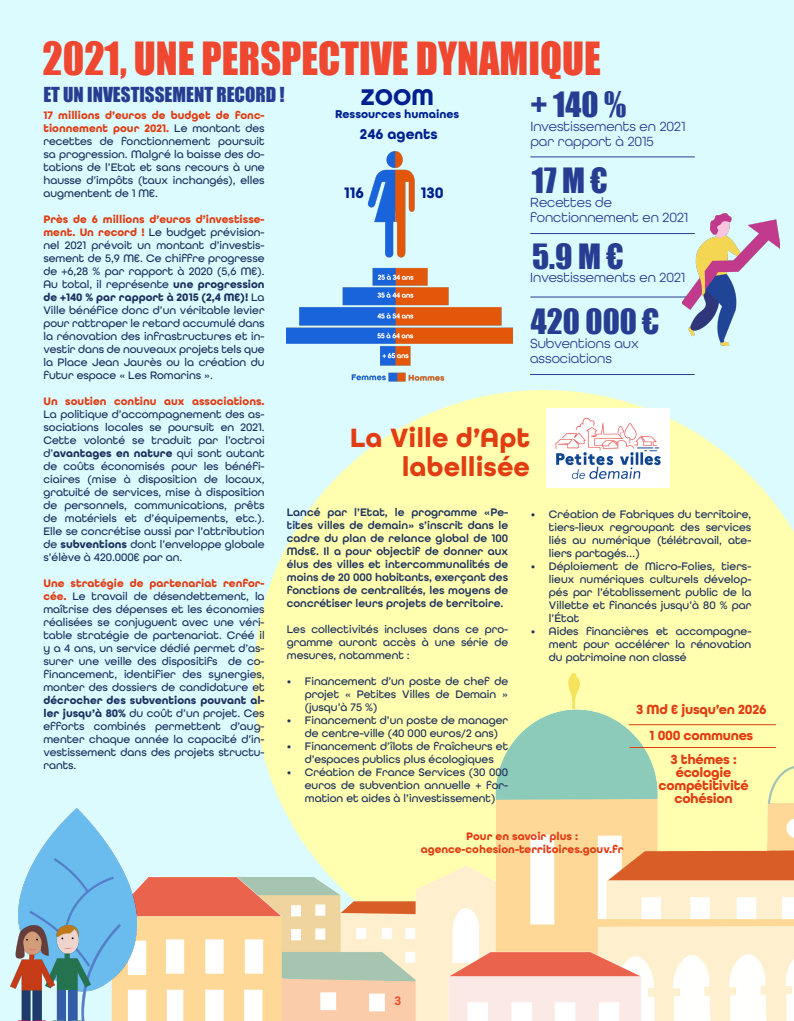
<style>
.page{position:relative;width:794px;height:1021px;background:#fff}
.page>*{position:absolute;margin:0;border:0;box-sizing:border-box;transform-origin:0 0}
.t1{font:42px "Impact";color:#ef4730;scale:.96 1}
.titres_articles_bila{font:32px "Impact";color:#273d91}
.t2{font:700 28px "All Round Gothic";color:#e13c12}
.t3{font:700 24px "All Round Gothic";color:#00208f}
.titres_articles_bila-2{font:19px "Impact";color:#273d91}
.t4{font:700 16px "All Round Gothic";color:#00208f}
.t5{font:700 15px "All Round Gothic";color:#00208f}
.titres_articles_bila-3{font:14px "All Round Gothic";color:#273d91}
.t6{font:700 14px "All Round Gothic";letter-spacing:-.02em;color:#e13c12}
.t7{font:600 13px "All Round Gothic";color:#ef4b29}
.t8{font:700 12px "All Round Gothic";color:#00208f}
.t9{font:500 11.5px/13px "All Round Gothic";color:#1e315f;text-align:justify}
.t10{font:600 11.5px/13px "All Round Gothic";color:#1e315f;text-align:justify}
.t11{font:700 11.5px "All Round Gothic";color:#e13c12}
.s1{font-weight:700;color:#e13c12}
.s2{font-weight:700}
</style>
<div class="page">
<div style="left:0;top:0;width:794px;height:1020px;background:#dbfbff"></div>
<svg style="left:254px;top:390px;width:540px;height:283px;fill:#ffffaf"></svg>
<img style="left:136px;top:673px;width:658px;height:347px">
<img style="left:18px;top:808px;width:118px;height:212px">
<img style="left:287px;top:151px;width:225px;height:231px">
<hr style="left:530px;top:233px;width:164px;height:1px;background:#273d91">
<hr style="left:530px;top:156px;width:165px;height:1px;background:#273d91">
<hr style="left:530px;top:374px;width:164px;height:1px;background:#273d91">
<hr style="left:530px;top:296px;width:163px;height:1px;background:#273d91">
<img style="left:54px;top:925px;width:36px;height:95px">
<img style="left:10px;top:925px;width:44px;height:95px">
<img style="left:546px;top:408px;width:123px;height:79px">
<hr style="left:629px;top:724px;width:147px;height:1px;background:#e13c12">
<hr style="left:629px;top:747px;width:147px;height:1px;background:#e13c12">
<img style="left:682px;top:214px;width:98px;height:131px">
<p class="t1" style="left:43px;top:26px;width:583px">2021, UNE PERSPECTIVE DYNAMIQUE</p>
<p class="titres_articles_bila-2" style="left:43px;top:79px;width:243px">ET UN INVESTISSEMENT RECORD !</p>
<p class="t9" style="left:43px;top:108px;width:223px"><span class="s1">17 millions d’euros de budget de fonc&shy;tionnement pour 2021.</span> Le montant des recettes de fonctionnement poursuit sa progression. Malgré la baisse des do&shy;tations de l’Etat et sans recours à une hausse d’impôts (taux inchangés), elles augmentent de 1 M€.</p>
<p class="t9" style="left:43px;top:212px;width:223px"><span class="s1">Près de 6 millions d’euros d’investisse&shy;ment. Un record !</span> Le budget prévision&shy;nel 2021 prévoit un montant d’investis&shy;sement de 5,9 M€. Ce chiffre progresse de +6,28 % par rapport à 2020 (5,6 M€).<br>Au total, il représente <span class="s2">une progression de +140 % par rapport à 2015 (2,4 M€)!</span> La Ville bénéfice donc d’un véritable levier pour rattraper le retard accumulé dans la rénovation des infrastructures et in&shy;vestir dans de nouveaux projets tels que la Place Jean Jaurès ou la création du futur espace « Les Romarins ».</p>
<p class="t9" style="left:43px;top:394px;width:223px"><span class="s1">Un soutien continu aux associations.<br></span>La politique d’accompagnement des as&shy;sociations locales se poursuit en 2021.<br>Cette volonté se traduit par l’octroi d’<span class="s2">avantages en nature</span> qui sont autant de coûts économisés pour les bénéfi&shy;ciaires (mise à disposition de locaux, gratuité de services, mise à disposition de personnels, communications, prêts de matériels et d’équipements, etc.).<br>Elle se concrétise aussi par l’attribution de <span class="s2">subventions</span> dont l’enveloppe globale s’élève à 420.000€ par an.</p>
<p class="t9" style="left:43px;top:576px;width:223px"><span class="s1">Une stratégie de partenariat renfor&shy;cée.</span> Le travail de désendettement, la maîtrise des dépenses et les économies réalisées se conjuguent avec une véri&shy;table stratégie de partenariat. Créé il y a 4 ans, un service dédié permet d’as&shy;surer une veille des dispositifs de co&shy;financement, identifier des synergies, monter des dossiers de candidature et <span class="s2">décrocher des subventions pouvant al&shy;ler jusqu’à 80%</span> du coût d’un projet. Ces efforts combinés permettent d’aug&shy;menter chaque année la capacité d’in&shy;vestissement dans des projets structu&shy;rants.</p>
<p class="t3" style="left:360px;top:83px;width:75px">ZOOM</p>
<p class="t8" style="left:335px;top:107px;width:126px">Ressources humaines</p>
<p class="titres_articles_bila" style="left:530px;top:79px;width:97px">+ 140 %</p>
<p class="titres_articles_bila-3" style="left:530px;top:118px;width:156px">Investissements en 2021</p>
<p class="titres_articles_bila-3" style="left:530px;top:133px;width:125px">par rapport à 2015</p>
<p class="t5" style="left:360px;top:125px;width:79px">246 agents</p>
<p class="titres_articles_bila" style="left:532px;top:155px;width:77px">17 M €</p>
<p class="titres_articles_bila-3" style="left:530px;top:193px;width:83px">Recettes de</p>
<p class="titres_articles_bila-3" style="left:530px;top:208px;width:159px">fonctionnement en 2021</p>
<p class="t4" style="left:344px;top:183px;width:21px">116</p>
<p class="t4" style="left:421px;top:183px;width:24px">130</p>
<p class="titres_articles_bila" style="left:532px;top:231px;width:93px">5.9 M €</p>
<p class="titres_articles_bila-3" style="left:530px;top:269px;width:156px">Investissements en 2021</p>
<p class="titres_articles_bila" style="left:530px;top:297px;width:130px">420 000 €</p>
<p class="titres_articles_bila-3" style="left:530px;top:335px;width:110px">Subventions aux</p>
<p class="titres_articles_bila-3" style="left:530px;top:350px;width:83px">associations</p>
<p class="t2" style="left:350px;top:421px;width:182px">La Ville d’Apt</p>
<p class="t2" style="left:402px;top:450px;width:130px">labellisée</p>
<p class="t10" style="left:287px;top:506px;width:223px">Lancé par l’Etat, le programme «Pe&shy;tites villes de demain» s’inscrit dans le cadre du plan de relance global de 100<br>Mds€. Il a pour objectif de donner aux élus des villes et intercommunalités de moins de 20 000 habitants, exerçant des fonctions de centralités, les moyens de concrétiser leurs projets de territoire.</p>
<p class="t9" style="left:287px;top:623px;width:223px">Les collectivités incluses dans ce pro&shy;gramme auront accès à une série de mesures, notamment :</p>
<p class="t9" style="left:305px;top:675px;width:205px;text-indent:-18px">• Financement d’un poste de chef de projet « Petites Villes de Demain » (jusqu’à 75 %)</p>
<p class="t9" style="left:305px;top:714px;width:205px;text-indent:-18px">• Financement d’un poste de manager de centre-ville (40 000 euros/2 ans)</p>
<p class="t9" style="left:287px;top:740px;width:223px;text-align:center">• Financement d’îlots de fraîcheurs et d’espaces publics plus écologiques</p>
<p class="t9" style="left:305px;top:766px;width:205px;text-indent:-18px">• Création de France Services (30 000 euros de subvention annuelle + for&shy;mation et aides à l’investissement)</p>
<p class="t9" style="left:549px;top:508px;width:204px;text-indent:-18px">• Création de Fabriques du territoire, tiers-lieux regroupant des services liés au numérique (télétravail, ate&shy;liers partagés…)</p>
<p class="t9" style="left:549px;top:560px;width:204px;text-indent:-18px">• Déploiement de Micro-Folies, tiers&shy;lieux numériques culturels dévelop&shy;pés par l’établissement public de la Villette et financés jusqu’à 80 % par l’État</p>
<p class="t9" style="left:549px;top:625px;width:204px;text-indent:-18px">• Aides financières et accompagne&shy;ment pour accélérer la rénovation du patrimoine non classé</p>
<p class="t6" style="left:636px;top:701px;width:132px">3 Md € jusqu’en 2026</p>
<p class="t6" style="left:670px;top:750px;width:68px">3 thémes :</p>
<p class="t6" style="left:676px;top:763px;width:57px">écologie</p>
<p class="t6" style="left:658px;top:776px;width:91px">compétitivité</p>
<p class="t6" style="left:674px;top:789px;width:60px">cohésion</p>
<p class="t6" style="left:649px;top:726px;width:105px">1 000 communes</p>
<p class="t11" style="left:466px;top:828px;width:113px">Pour en savoir plus :</p>
<p class="t11" style="left:421px;top:841px;width:204px">agence-cohesion-territoires.gouv.fr</p>
<p class="t7" style="left:394px;top:993px;width:8px">3</p>
</div>
